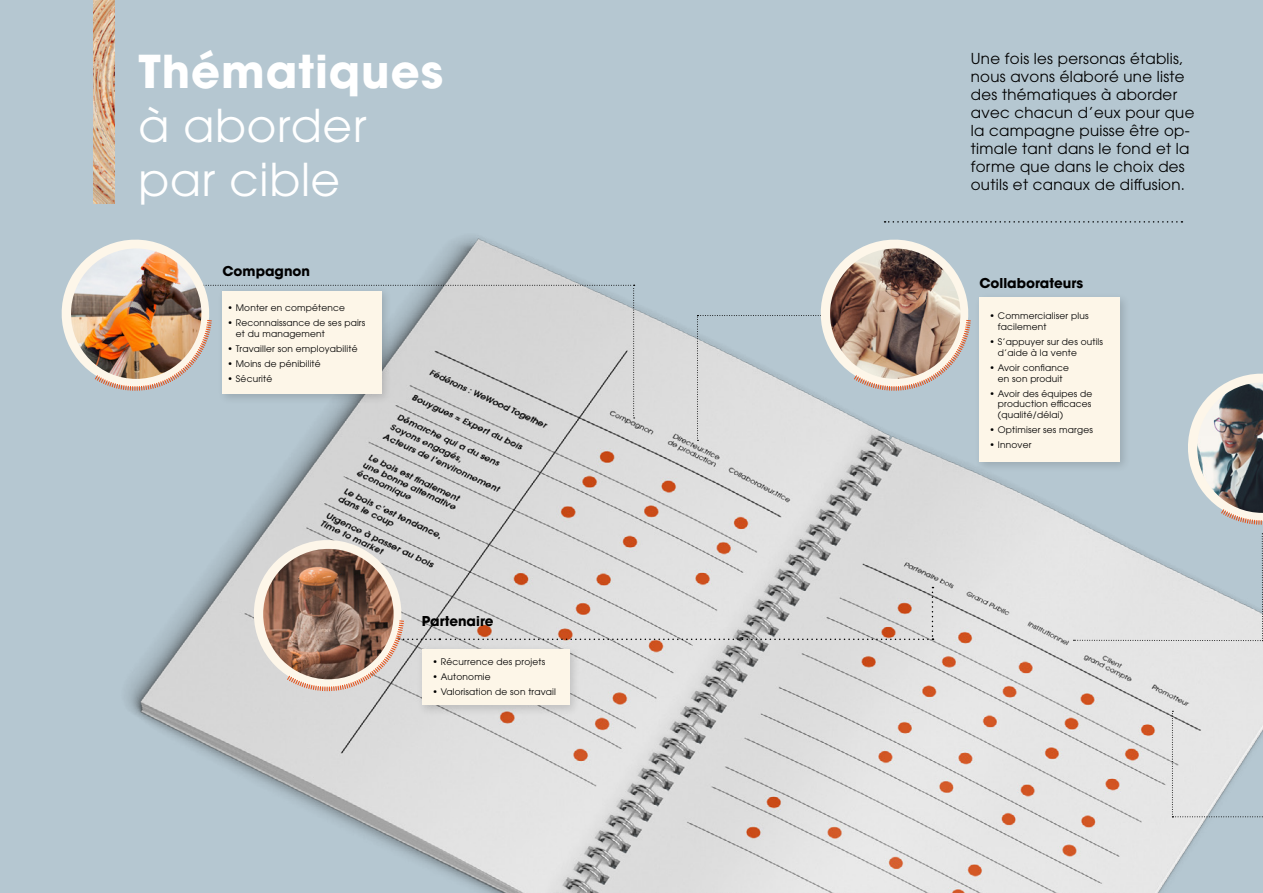
<style>
.page{position:relative;width:1263px;height:893px;background:#b5c7d1}
.page>*{position:absolute;margin:0;border:0;box-sizing:border-box;transform-origin:0 0}
.t1{font:45px/54px "ITC Avant Garde Pro";letter-spacing:.02em;color:#fff}
.t2{font:700 45px "ITC Avant Garde Pro";letter-spacing:.02em;color:#fff}
.t3{font:15px/18px "ITC Avant Garde Pro";letter-spacing:.02em;color:#000}
.t4{font:700 13.5px "ITC Avant Garde Pro";color:#000}
.t5{font:9px/10.8px "ITC Avant Garde Pro";letter-spacing:.02em;color:#000}
</style>
<div class="page">
<img style="left:93px;top:191px;width:1170px;height:702px">
<svg style="left:61px;top:230px;width:574px;height:189px"></svg>
<div style="left:417px;top:644px;width:164px;height:72px;background:#000;opacity:.15"></div>
<div style="left:422px;top:650px;width:147px;height:55px;background:#fdf6e8"></div>
<div style="left:217px;top:286px;width:176px;height:119px;background:#000;opacity:.15"></div>
<div style="left:222px;top:291px;width:159px;height:103px;background:#fdf6e8"></div>
<svg style="left:1172px;top:711px;width:91px;height:106px"></svg>
<svg style="left:244px;top:530px;width:689px;height:167px"></svg>
<svg style="left:884px;top:221px;width:298px;height:2px"></svg>
<svg style="left:697px;top:230px;width:281px;height:211px"></svg>
<svg style="left:1073px;top:364px;width:190px;height:277px"></svg>
<div style="left:974px;top:292px;width:157px;height:181px;background:#000;opacity:.15"></div>
<div style="left:979px;top:298px;width:141px;height:164px;background:#fdf6e8"></div>
<img style="left:93px;top:0;width:21px;height:203px">
<h1 class="t2" style="left:138px;top:41px;width:306px">Thématiques</h1>
<h1 class="t1" style="left:138px;top:98px;width:230px">à aborder par cible</h1>
<h3 class="t4" style="left:222px;top:262px;width:89px">Compagnon</h3>
<p class="t5" style="left:227px;top:302px;width:119px">• Monter en compétence</p>
<p class="t5" style="left:236px;top:317px;width:131px;text-indent:-8px">• Reconnaissance de ses pairs et du management</p>
<p class="t5" style="left:227px;top:343px;width:132px">• Travailler son employabilité</p>
<p class="t5" style="left:227px;top:358px;width:95px">• Moins de pénibilité</p>
<p class="t5" style="left:227px;top:373px;width:46px">• Sécurité</p>
<h3 class="t4" style="left:422px;top:612px;width:73px">Partenaire</h3>
<p class="t5" style="left:432px;top:656px;width:114px">• Récurrence des projets</p>
<p class="t5" style="left:432px;top:671px;width:60px">• Autonomie</p>
<p class="t5" style="left:432px;top:686px;width:125px">• Valorisation de son travail</p>
<h2 class="t3" style="left:971px;top:50px;width:225px">Une fois les personas établis, nous avons élaboré une liste des thématiques à aborder avec chacun d’eux pour que la campagne puisse être op&shy;timale tant dans le fond et la forme que dans le choix des outils et canaux de diffusion.</h2>
<h3 class="t4" style="left:979px;top:274px;width:105px">Collaborateurs</h3>
<p class="t5" style="left:998px;top:310px;width:92px;text-indent:-8px">• Commercialiser plus facilement</p>
<p class="t5" style="left:998px;top:336px;width:107px;text-indent:-8px">• S’appuyer sur des outils d’aide à la vente</p>
<p class="t5" style="left:989px;top:362px;width:81px;text-align:center">• Avoir confiance en son produit</p>
<p class="t5" style="left:998px;top:388px;width:96px;text-align:justify;text-indent:-8px">• Avoir des équipes de production efficaces (qualité/délai)</p>
<p class="t5" style="left:989px;top:424px;width:105px">• Optimiser ses marges</p>
<p class="t5" style="left:989px;top:440px;width:43px">• Innover</p>
</div>
